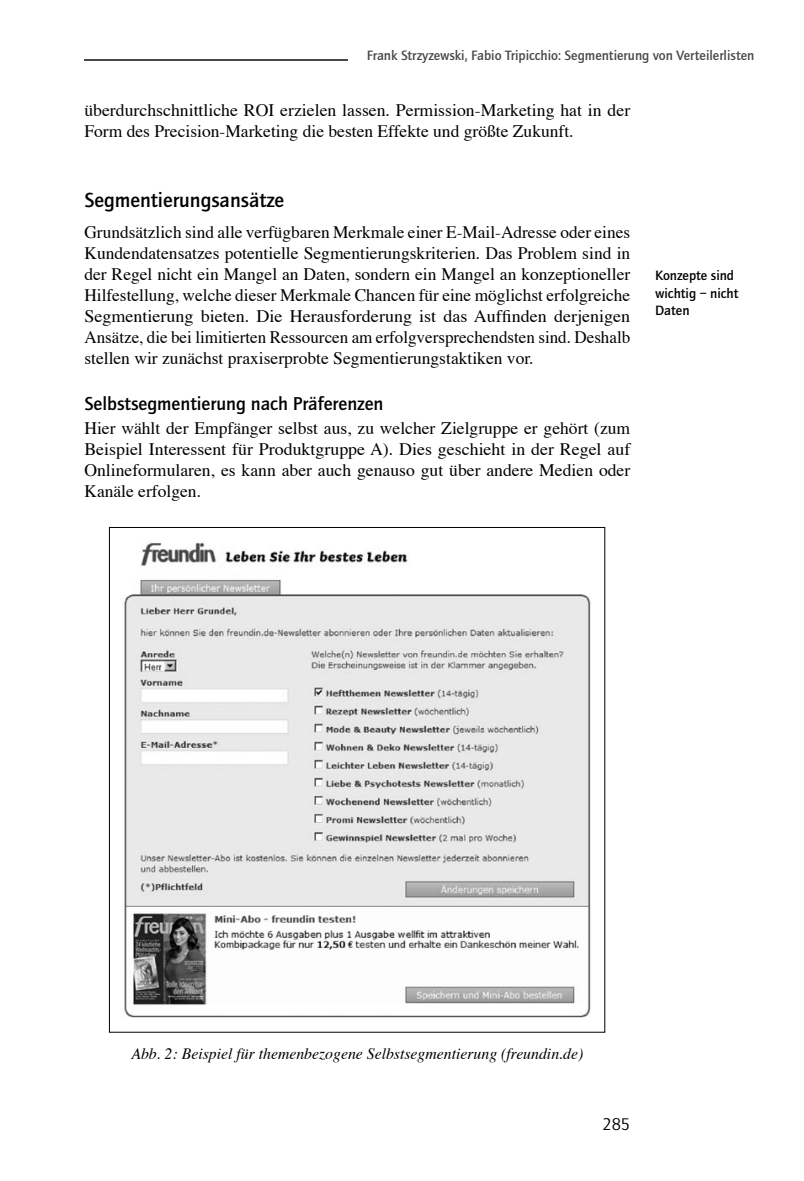
<style>
.page{position:relative;width:804px;height:1181px;background:#fff}
.page>*{position:absolute;margin:0;border:0;box-sizing:border-box;transform-origin:0 0}
.H1_Absatz{font:500 21px "Quay Sans EF";color:#000}
.H2_Absatz{font:500 19.25px "Quay Sans";color:#000}
.BROTTEXT{font:17.5px/21px "Times";color:#000;text-align:justify}
.t1{font:17.5px "Quay Sans";color:#000}
.LEGENDE{font:italic 15.75px "Times";color:#000}
.t2{font:500 14px "Quay Sans EF";color:#484848}
.MARGINALIE{font:500 14px/17.5px "Quay Sans EF";color:#000}
</style>
<div class="page">
<hr style="left:84px;top:59px;width:263px;height:1px;background:#484848">
<img style="left:124px;top:542px;width:467px;height:476px">
<p class="t2" style="left:367px;top:48px;width:389px">Frank Strzyzewski, Fabio Tripicchio: Segmentierung von Verteilerlisten</p>
<p class="BROTTEXT" style="left:84px;top:98px;width:547px">überdurchschnittliche ROI erzielen lassen. Permission-Marketing hat in der<br>Form des Precision-Marketing die besten Effekte und größte Zukunft.</p>
<p class="H1_Absatz" style="left:84px;top:188px;width:201px">Segmentierungsansätze</p>
<p class="BROTTEXT" style="left:84px;top:220px;width:547px">Grundsätzlich sind alle verfügbaren Merkmale einer E-Mail-Adresse oder eines Kundendatensatzes potentielle Segmentierungskriterien. Das Problem sind in der Regel nicht ein Mangel an Daten, sondern ein Mangel an konzeptioneller Hilfestellung, welche dieser Merkmale Chancen für eine möglichst erfolgreiche Segmentierung bieten. Die Herausforderung ist das Auffinden derjenigen Ansätze, die bei limitierten Ressourcen am erfolgversprechendsten sind. Deshalb stellen wir zunächst praxiserprobte Segmentierungstaktiken vor.</p>
<p class="H2_Absatz" style="left:84px;top:392px;width:300px">Selbstsegmentierung nach Präferenzen</p>
<p class="BROTTEXT" style="left:84px;top:416px;width:547px">Hier wählt der Empfänger selbst aus, zu welcher Zielgruppe er gehört (zum Beispiel Interessent für Produktgruppe A). Dies geschieht in der Regel auf Onlineformularen, es kann aber auch genauso gut über andere Medien oder Kanäle erfolgen.</p>
<p class="MARGINALIE" style="left:655px;top:267px;width:85px">Konzepte sind wichtig – nicht<br>Daten</p>
<p class="LEGENDE" style="left:131px;top:1040px;width:453px">Abb. 2: Beispiel für themenbezogene Selbstsegmentierung (freundin.de)</p>
<p class="t1" style="left:602px;top:1114px;width:29px">285</p>
</div>
